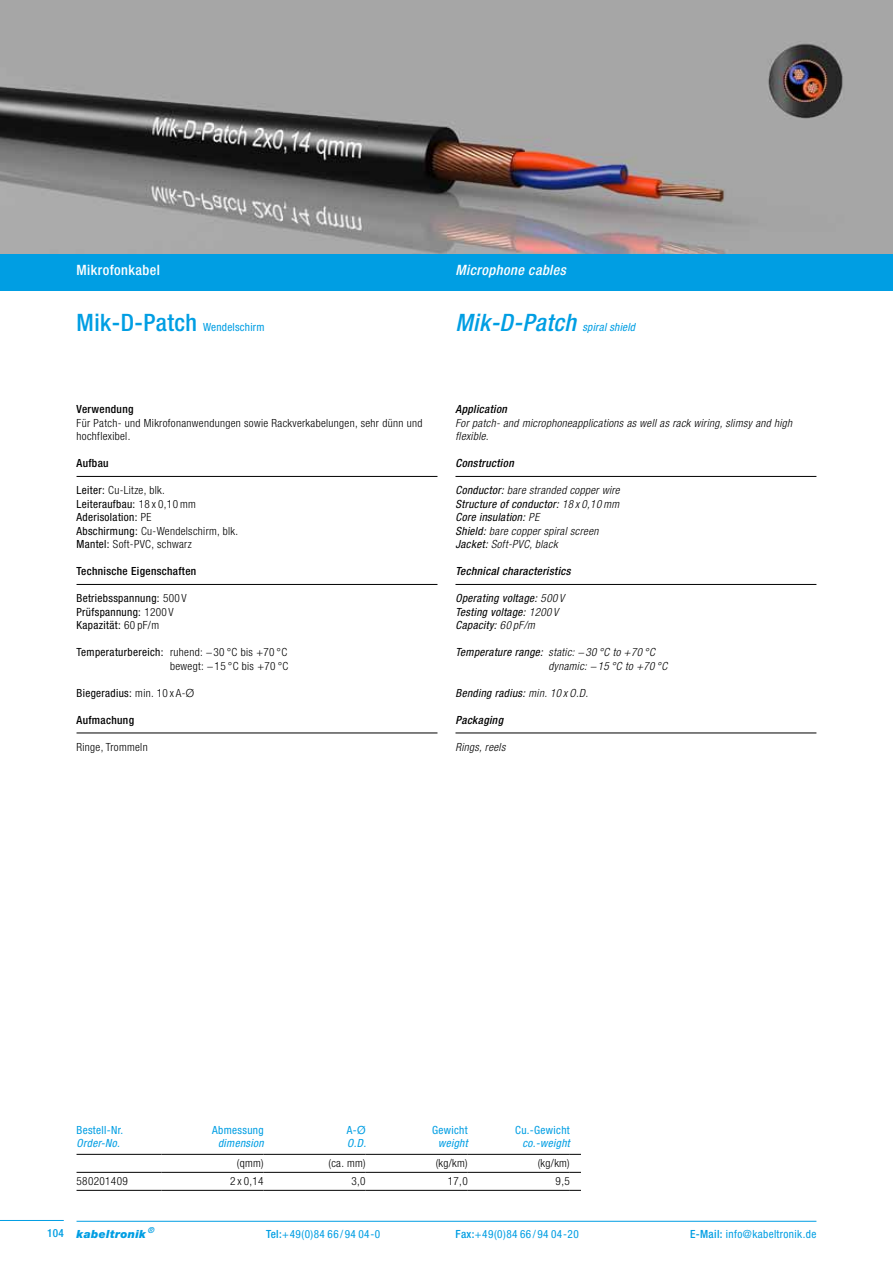
<style>
.page{position:relative;width:893px;height:1263px;background:#fff}
.page>*{position:absolute;margin:0;border:0;box-sizing:border-box;transform-origin:0 0}
.t1{font:italic 500 condensed 14.25px "Helvetica Neue LT Pro";letter-spacing:.03em;color:#fff}
.t2{font:500 condensed 14.25px "Helvetica Neue LT Pro";letter-spacing:.03em;color:#fff}
.t3{font:300 condensed 11.25px/13.5px "Helvetica Neue LT Pro";letter-spacing:.03em;color:#000}
.t4{font:italic 300 condensed 11.25px/13.5px "Helvetica Neue LT Pro";letter-spacing:.03em;color:#000}
.t5{font:condensed 11.25px "Helvetica Neue LT Pro";letter-spacing:.03em;color:#009ee3}
.t6{font:italic condensed 11.25px/13.5px "Helvetica Neue LT Pro";letter-spacing:.03em;color:#000}
.t7{font:condensed 11.25px/13.5px "Helvetica Neue LT Pro";letter-spacing:.03em;color:#000}
.t8{font:italic condensed 11.25px "Helvetica Neue LT Pro";letter-spacing:.03em;color:#009ee3}
.t9{font:italic 500 condensed 11.25px "Helvetica Neue LT Pro";letter-spacing:.03em;color:#000}
.t10{font:500 condensed 11.25px "Helvetica Neue LT Pro";letter-spacing:.03em;color:#000}
.t11{font:italic 900 11.25px "Helvetica Neue LT Pro";letter-spacing:.03em;color:#009ee3}
.t12{font:500 condensed 11.25px "Helvetica Neue LT Pro";color:#009ee3}
.s1{font-weight:500;font-size:24px}
.s2{font-weight:400}
.s3{font-weight:300}
.s4{font-weight:300;font-stretch:normal}
.s5{font-stretch:normal}
.s6{font-weight:500}
</style>
<div class="page">
<hr style="left:77px;top:1221px;width:739px;height:1px;background:#009ee3">
<hr style="left:77px;top:1154px;width:85px;height:1px;background:#000">
<hr style="left:162px;top:1154px;width:102px;height:1px;background:#000">
<hr style="left:264px;top:1154px;width:102px;height:1px;background:#000">
<hr style="left:366px;top:1154px;width:102px;height:1px;background:#000">
<hr style="left:468px;top:1154px;width:102px;height:1px;background:#000">
<hr style="left:570px;top:1154px;width:42px;height:1px;background:#000">
<hr style="left:77px;top:1190px;width:85px;height:1px;background:#000">
<hr style="left:162px;top:1190px;width:102px;height:1px;background:#000">
<hr style="left:264px;top:1190px;width:102px;height:1px;background:#000">
<hr style="left:366px;top:1190px;width:102px;height:1px;background:#000">
<hr style="left:468px;top:1190px;width:102px;height:1px;background:#000">
<hr style="left:570px;top:1190px;width:42px;height:1px;background:#000">
<hr style="left:77px;top:1172px;width:85px;height:1px;background:#000">
<hr style="left:162px;top:1172px;width:102px;height:1px;background:#000">
<hr style="left:264px;top:1172px;width:102px;height:1px;background:#000">
<hr style="left:366px;top:1172px;width:102px;height:1px;background:#000">
<hr style="left:468px;top:1172px;width:102px;height:1px;background:#000">
<hr style="left:570px;top:1172px;width:42px;height:1px;background:#000">
<hr style="left:77px;top:476px;width:360px;height:1px;background:#000">
<hr style="left:77px;top:584px;width:360px;height:1px;background:#000">
<hr style="left:77px;top:733px;width:360px;height:1px;background:#000">
<hr style="left:455px;top:476px;width:361px;height:1px;background:#000">
<hr style="left:455px;top:584px;width:361px;height:1px;background:#000">
<hr style="left:455px;top:733px;width:361px;height:1px;background:#000">
<img style="left:0;top:0;width:893px;height:254px">
<div style="left:0;top:254px;width:893px;height:36px;background:#009ee3"></div>
<hr style="left:0;top:1220px;width:64px;height:1px;background:#009ee3">
<div style="left:582px;top:921px;width:257px;height:278px;background:#fff"></div>
<p class="t2" style="left:77px;top:262px;width:85px">Mikrofonkabel</p>
<p class="t1" style="left:455px;top:262px;width:112px">Microphone cables</p>
<p class="t5" style="left:77px;top:320px;width:189px"><span class="s1">Mik-D-Patch</span> Wendelschirm</p>
<p class="t8" style="left:455px;top:320px;width:181px"><span class="s1">Mik-D-Patch</span> spiral shield</p>
<p class="t10" style="left:77px;top:402px;width:58px">Verwendung</p>
<p class="t3" style="left:77px;top:416px;width:347px">Für Patch- und Mikrofonanwendungen sowie Rackverkabelungen, sehr dünn und hochflexibel.</p>
<p class="t10" style="left:77px;top:456px;width:34px">Aufbau</p>
<p class="t3" style="left:77px;top:483px;width:163px"><span class="s2">Leiter:</span> Cu-Litze, blk.<br><span class="s2">Leiteraufbau:</span> 18 x 0,10 mm<br><span class="s2">Aderisolation:</span> PE<br><span class="s2">Abschirmung:</span> Cu-Wendelschirm, blk.<br><span class="s2">Mantel:</span> Soft-PVC, schwarz</p>
<p class="t10" style="left:77px;top:564px;width:121px">Technische Eigenschaften</p>
<p class="t7" style="left:77px;top:591px;width:112px">Betriebsspannung: <span class="s3">500 V<br></span>Prüfspannung: <span class="s3">1200 V<br></span>Kapazität: <span class="s3">60 pF/m</span></p>
<p class="t3" style="left:77px;top:645px;width:213px;text-align:right"><span class="s2">Temperaturbereich:</span> ruhend: −30 °C bis +70 °C bewegt: −15 °C bis +70 °C</p>
<p class="t7" style="left:77px;top:686px;width:119px">Biegeradius: <span class="s3">min. 10 x A-</span><span class="s4">Ø</span></p>
<p class="t10" style="left:77px;top:713px;width:59px">Aufmachung</p>
<p class="t3" style="left:77px;top:740px;width:73px">Ringe, Trommeln</p>
<p class="t9" style="left:455px;top:402px;width:53px">Application</p>
<p class="t4" style="left:455px;top:416px;width:338px">For patch- and microphoneapplications as well as rack wiring, slimsy and high flexible.</p>
<p class="t9" style="left:455px;top:456px;width:60px">Construction</p>
<p class="t4" style="left:455px;top:483px;width:166px"><span class="s2">Conductor:</span> bare stranded copper wire<br><span class="s2">Structure of conductor:</span> 18 x 0,10 mm<br><span class="s2">Core insulation:</span> PE<br><span class="s2">Shield:</span> bare copper spiral screen<br><span class="s2">Jacket:</span> Soft-PVC, black</p>
<p class="t9" style="left:455px;top:564px;width:117px">Technical characteristics</p>
<p class="t6" style="left:455px;top:591px;width:110px">Operating voltage: <span class="s3">500 V<br></span>Testing voltage: <span class="s3">1200 V<br></span>Capacity: <span class="s3">60 pF/m</span></p>
<p class="t4" style="left:549px;top:645px;width:120px;text-indent:-93px"><span class="s2">Temperature range:</span> static: −30 °C to +70 °C dynamic: −15 °C to +70 °C</p>
<p class="t6" style="left:455px;top:686px;width:134px">Bending radius: <span class="s3">min. 10 x O.D.</span></p>
<p class="t9" style="left:455px;top:713px;width:49px">Packaging</p>
<p class="t4" style="left:455px;top:740px;width:51px">Rings, reels</p>
<p class="t5" style="left:77px;top:1123px;width:48px">Bestell-Nr.</p>
<p class="t5" style="left:212px;top:1123px;width:53px">Abmessung</p>
<p class="t5" style="left:347px;top:1123px;width:20px">A-<span class="s5">Ø</span></p>
<p class="t5" style="left:432px;top:1123px;width:37px">Gewicht</p>
<p class="t5" style="left:515px;top:1123px;width:56px">Cu.-Gewicht</p>
<p class="t8" style="left:77px;top:1137px;width:45px">Order-No.</p>
<p class="t8" style="left:218px;top:1137px;width:47px">dimension</p>
<p class="t8" style="left:347px;top:1137px;width:20px">O.D.</p>
<p class="t8" style="left:438px;top:1137px;width:31px">weight</p>
<p class="t8" style="left:522px;top:1137px;width:49px">co.-weight</p>
<p class="t3" style="left:237px;top:1156px;width:28px">(qmm)</p>
<p class="t3" style="left:329px;top:1156px;width:39px">(ca. mm)</p>
<p class="t3" style="left:436px;top:1156px;width:34px">(kg/km)</p>
<p class="t3" style="left:538px;top:1156px;width:34px">(kg/km)</p>
<p class="t3" style="left:77px;top:1174px;width:53px">580201409</p>
<p class="t3" style="left:230px;top:1174px;width:35px">2 x 0,14</p>
<p class="t3" style="left:351px;top:1174px;width:16px">3,0</p>
<p class="t3" style="left:448px;top:1174px;width:21px">17,0</p>
<p class="t3" style="left:556px;top:1174px;width:16px">9,5</p>
<p class="t12" style="left:47px;top:1226px;width:18px">104</p>
<p class="t11" style="left:77px;top:1227px;width:79px">kabeltronik <sup>®</sup></p>
<p class="t5" style="left:266px;top:1227px;width:116px"><span class="s6">Tel:</span>+49(0)84 66/94 04-0</p>
<p class="t5" style="left:455px;top:1227px;width:125px"><span class="s6">Fax:</span>+49(0)84 66/94 04-20</p>
<p class="t5" style="left:690px;top:1227px;width:128px"><span class="s6">E-Mail:</span> info@kabeltronik.de</p>
</div>
